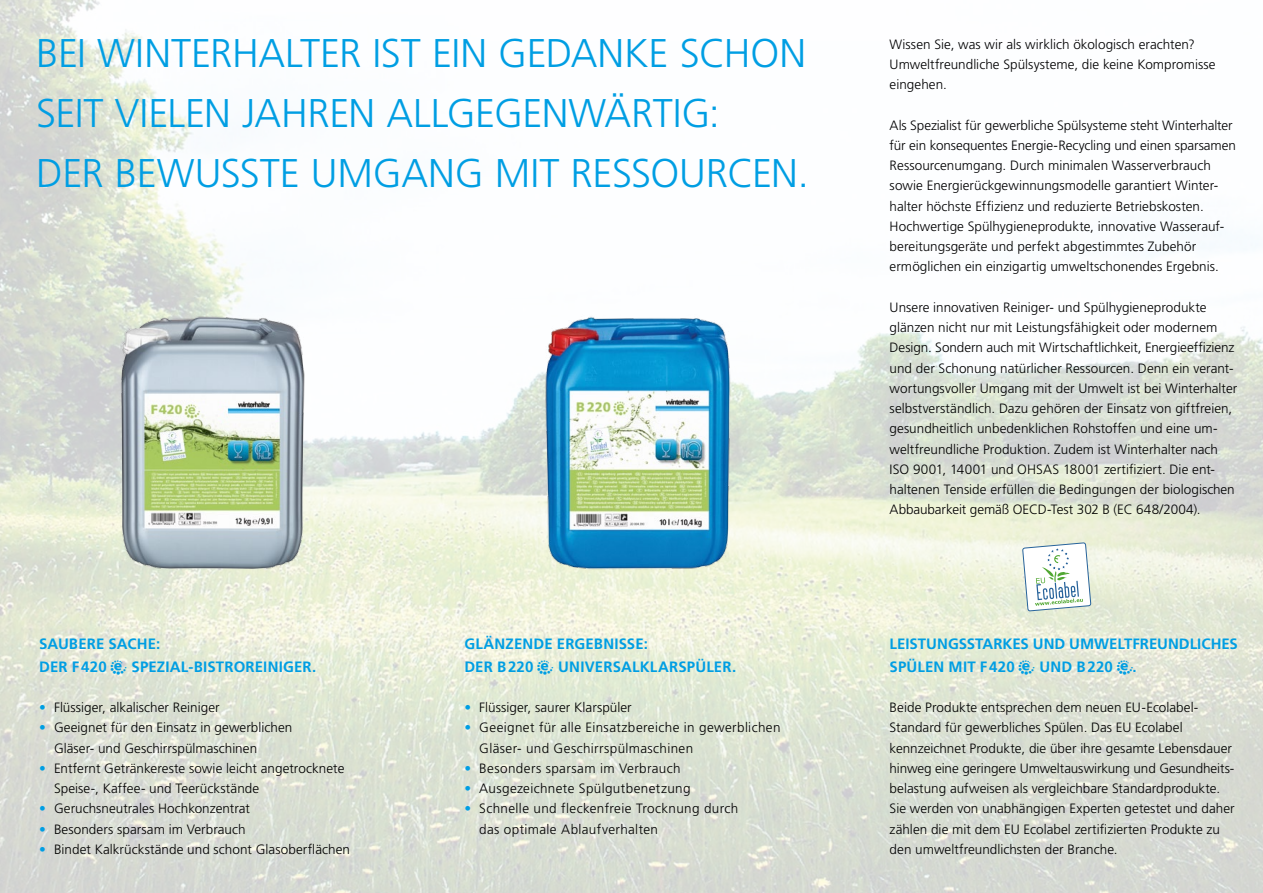
<style>
.page{position:relative;width:1263px;height:893px;background:#fff}
.page>*{position:absolute;margin:0;border:0;box-sizing:border-box;transform-origin:0 0}
.t1{font:300 40.05px/60px "Frutiger LT Pro";letter-spacing:-.01em;color:#009ee3}
.Subhead{font:700 15px/22.5px "Frutiger LT Pro";letter-spacing:.01em;color:#009ee3}
.Copy{font:300 13.5px/20.2px "Frutiger LT Pro";color:#000}
.Copy-2{font:300 13.5px/20.2px "Frutiger LT Pro";letter-spacing:.03em;color:#000}
.Copy-3{font:300 13.5px/20.2px "Frutiger LT Pro";letter-spacing:.025em;color:#000}
.s1{font-family:"E Punkt";font-weight:400;font-size:18px}
.s2{color:#009ee3}
</style>
<div class="page">
<img style="left:0;top:0;width:1263px;height:893px">
<img style="left:92px;top:285px;width:242px;height:315px">
<img style="left:517px;top:286px;width:242px;height:314px">
<svg style="left:1022px;top:543px;width:69px;height:83px"></svg>
<p class="t1" style="left:36px;top:24px;width:771px">BEI WINTERHALTER IST EIN GEDANKE SCHON<br>SEIT VIELEN JAHREN ALLGEGENWÄRTIG:</p>
<p class="t1" style="left:36px;top:144px;width:774px">DER BEWUSSTE UMGANG MIT RESSOURCEN.</p>
<p class="Copy" style="left:890px;top:34px;width:327px">Wissen Sie, was wir als wirklich ökologisch erachten?<br>Umweltfreundliche Spülsysteme, die keine Kompromisse eingehen.</p>
<p class="Copy" style="left:890px;top:115px;width:348px">Als Spezialist für gewerbliche Spülsysteme steht Winterhalter für ein konsequentes Energie-Recycling und einen sparsamen Ressourcenumgang. Durch minimalen Wasserverbrauch sowie Energierückgewinnungsmodelle garantiert Winter&shy;halter höchste Effizienz und reduzierte Betriebskosten.<br>Hochwertige Spülhygieneprodukte, innovative Wasserauf&shy;bereitungsgeräte und perfekt abgestimmtes Zubehör ermöglichen ein einzigartig umweltschonendes Ergebnis.</p>
<p class="Copy" style="left:890px;top:297px;width:349px">Unsere innovativen Reiniger- und Spülhygieneprodukte glänzen nicht nur mit Leistungsfähigkeit oder modernem Design. Sondern auch mit Wirtschaftlichkeit, Energieeffizienz und der Schonung natürlicher Ressourcen. Denn ein verant&shy;wortungsvoller Umgang mit der Umwelt ist bei Winterhalter selbstverständlich. Dazu gehören der Einsatz von giftfreien, gesundheitlich unbedenklichen Rohstoffen und eine um&shy;weltfreundliche Produktion. Zudem ist Winterhalter nach ISO 9001, 14001 und OHSAS 18001 zertifiziert. Die ent-</p>
<p class="Copy" style="left:890px;top:479px;width:347px">haltenen Tenside erfüllen die Bedingungen der biologischen<br>Abbaubarkeit gemäß OECD-Test 302 B (EC 648/2004).</p>
<p class="Subhead" style="left:39px;top:633px;width:279px">SAUBERE SACHE:<br>DER F420 <span class="s1">E</span> SPEZIAL-BISTROREINIGER.</p>
<p class="Copy" style="left:39px;top:697px;width:182px"><span class="s2">•</span> Flüssiger, alkalischer Reiniger</p>
<p class="Copy" style="left:54px;top:718px;width:240px;text-indent:-15px"><span class="s2">•</span> Geeignet für den Einsatz in gewerblichen<br>Gläser- und Geschirrspülmaschinen</p>
<p class="Copy" style="left:54px;top:758px;width:292px;text-indent:-15px"><span class="s2">•</span> Entfernt Getränkereste sowie leicht angetrocknete<br>Speise-, Kaffee- und Teerückstände</p>
<p class="Copy" style="left:39px;top:799px;width:212px"><span class="s2">•</span> Geruchsneutrales Hochkonzentrat</p>
<p class="Copy" style="left:39px;top:819px;width:208px"><span class="s2">•</span> Besonders sparsam im Verbrauch</p>
<p class="Copy" style="left:39px;top:839px;width:312px"><span class="s2">•</span> Bindet Kalkrückstände und schont Glasoberflächen</p>
<p class="Subhead" style="left:464px;top:633px;width:273px">GLÄNZENDE ERGEBNISSE:<br>DER B220 <span class="s1">E</span> UNIVERSALKLARSPÜLER.</p>
<p class="Copy" style="left:464px;top:697px;width:169px"><span class="s2">•</span> Flüssiger, saurer Klarspüler</p>
<p class="Copy-2" style="left:479px;top:718px;width:303px;text-indent:-15px"><span class="s2">•</span> Geeignet für alle Einsatzbereiche in gewerblichen<br>Gläser- und Geschirrspülmaschinen</p>
<p class="Copy-2" style="left:464px;top:758px;width:218px"><span class="s2">•</span> Besonders sparsam im Verbrauch</p>
<p class="Copy-3" style="left:464px;top:778px;width:228px"><span class="s2">•</span> Ausgezeichnete Spülgutbenetzung</p>
<p class="Copy-3" style="left:479px;top:799px;width:260px;text-indent:-15px"><span class="s2">•</span> Schnelle und fleckenfreie Trocknung durch das optimale Ablaufverhalten</p>
<p class="Subhead" style="left:890px;top:633px;width:350px">LEISTUNGSSTARKES UND UMWELTFREUNDLICHES<br>SPÜLEN MIT F420 <span class="s1">E</span> UND B220 <span class="s1">E</span>.</p>
<p class="Copy" style="left:890px;top:697px;width:346px">Beide Produkte entsprechen dem neuen EU-Ecolabel-Standard für gewerbliches Spülen. Das EU Ecolabel kennzeichnet Produkte, die über ihre gesamte Lebensdauer hinweg eine geringere Umweltauswirkung und Gesundheits&shy;belastung aufweisen als vergleichbare Standardprodukte.<br>Sie werden von unabhängigen Experten getestet und daher zählen die mit dem EU Ecolabel zertifizierten Produkte zu den umweltfreundlichsten der Branche.</p>
</div>
